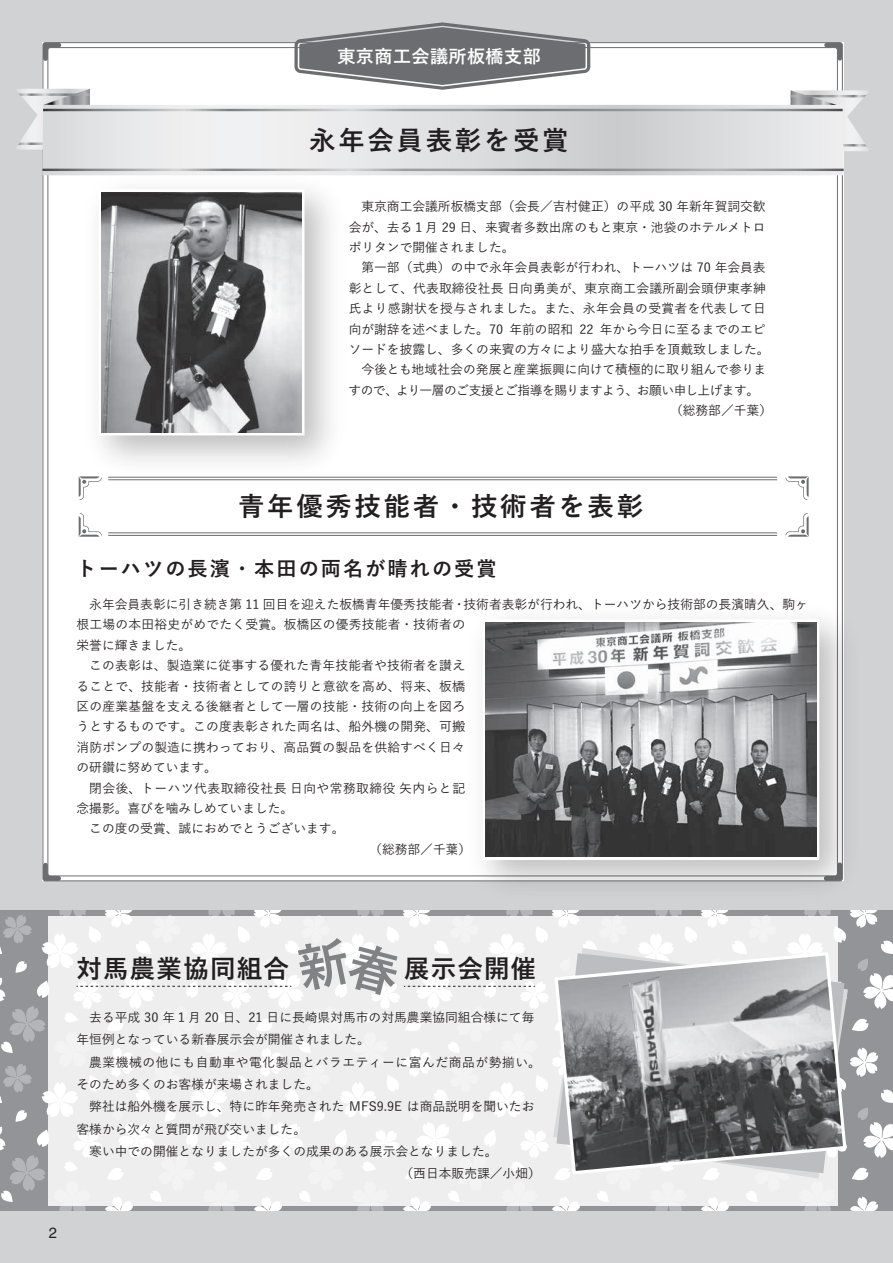
<style>
.page{position:relative;width:893px;height:1263px;background:#d1d2d4}
.page>*{position:absolute;margin:0;border:0;box-sizing:border-box;transform-origin:0 0}
.t1{font:700 26.55px "Yu Go";letter-spacing:.1em;color:#231f20}
.t2{font:700 25.5px "Yu Go";letter-spacing:.05em;color:#231f20}
.t3{font:700 20.25px "Yu Go";letter-spacing:.1em;color:#231f20}
.t4{font:700 18px "Yu Go";letter-spacing:.025em;color:#fff}
.t5{font:14.85px "Helvetica LT Std";color:#231f20}
.t6{font:500 12.75px "Yu Go";color:#231f20}
.t7{font:500 12.75px "Yu Go";letter-spacing:.02em;color:#231f20}
.t8{font:500 12.75px "Yu Go";letter-spacing:.045em;color:#231f20}
.t9{font:500 12.75px "Yu Go";letter-spacing:-.045em;color:#231f20}
.t10{font:500 12.75px "Yu Go";letter-spacing:.025em;color:#231f20}
.t11{font:500 12.75px "Yu Go";letter-spacing:.04em;color:#231f20}
</style>
<div class="page">
<div style="left:43px;top:43px;width:801px;height:838px;background:#fff"></div>
<svg style="left:43px;top:43px;width:18px;height:18px"></svg>
<svg style="left:43px;top:863px;width:18px;height:18px"></svg>
<svg style="left:824px;top:43px;width:18px;height:18px"></svg>
<svg style="left:17px;top:89px;width:73px;height:61px"></svg>
<svg style="left:791px;top:90px;width:77px;height:61px"></svg>
<svg style="left:42px;top:105px;width:802px;height:70px;background:#dfe0e1"></svg>
<svg style="left:43px;top:109px;width:800px;height:2px;background:#999a9d"></svg>
<svg style="left:42px;top:169px;width:802px;height:2px"></svg>
<svg style="left:294px;top:22px;width:296px;height:68px"></svg>
<img style="left:457px;top:594px;width:387px;height:291px">
<div style="left:483px;top:619px;width:336px;height:241px;border:6px solid #fff"></div>
<img style="left:486px;top:622px;width:330px;height:235px">
<svg style="left:785px;top:476px;width:24px;height:24px"></svg>
<svg style="left:785px;top:513px;width:24px;height:24px"></svg>
<svg style="left:79px;top:486px;width:9px;height:14px"></svg>
<svg style="left:79px;top:513px;width:23px;height:24px"></svg>
<hr style="left:108px;top:477px;width:669px;height:1px;background:#6c6d70">
<hr style="left:108px;top:479px;width:669px;height:1px;background:#6c6d70">
<hr style="left:108px;top:535px;width:669px;height:1px;background:#6c6d70">
<hr style="left:108px;top:532px;width:669px;height:1px;background:#6c6d70">
<img style="left:73px;top:164px;width:283px;height:322px">
<div style="left:99px;top:189px;width:206px;height:246px;border:6px solid #fff"></div>
<img style="left:102px;top:192px;width:199px;height:240px">
<svg style="left:0;top:910px;width:893px;height:301px;background:#a6a7aa"></svg>
<svg style="left:48px;top:916px;width:789px;height:289px;background:#f0f0f1"></svg>
<svg style="left:551px;top:948px;width:299px;height:230px;background:#dbdcdd"></svg>
<img style="left:558px;top:955px;width:285px;height:216px">
<svg style="left:77px;top:936px;width:458px;height:62px;background:#f0f0f1"></svg>
<h3 class="t4" style="left:337px;top:46px;width:205px">東京商工会議所板橋支部</h3>
<h1 class="t1" style="left:309px;top:126px;width:261px">永年会員表彰を受賞</h1>
<p class="t6" style="left:349px;top:195px;width:419px">　東京商工会議所板橋支部（会長／吉村健正）の平成 30 年新年賀詞交歓</p>
<p class="t6" style="left:349px;top:215px;width:419px">会が、去る１月 29 日、来賓者多数出席のもと東京・池袋のホテルメトロ</p>
<p class="t6" style="left:349px;top:235px;width:167px">ポリタンで開催されました。</p>
<p class="t6" style="left:349px;top:256px;width:419px">　第一部（式典）の中で永年会員表彰が行われ、トーハツは 70 年会員表</p>
<p class="t6" style="left:349px;top:276px;width:419px">彰として、代表取締役社長 日向勇美が、東京商工会議所副会頭伊東孝紳</p>
<p class="t10" style="left:349px;top:297px;width:419px">氏より感謝状を授与されました。また、永年会員の受賞者を代表して日</p>
<p class="t6" style="left:349px;top:317px;width:419px">向が謝辞を述べました。70 年前の昭和 22 年から今日に至るまでのエピ</p>
<p class="t6" style="left:349px;top:337px;width:422px">ソードを披露し、多くの来賓の方々により盛大な拍手を頂戴致しました。</p>
<p class="t6" style="left:349px;top:358px;width:419px">　今後とも地域社会の発展と産業振興に向けて積極的に取り組んで参りま</p>
<p class="t9" style="left:348px;top:378px;width:412px">すので、より一層のご支援とご指導を賜りますよう、お願い申し上げます。</p>
<p class="t6" style="left:670px;top:399px;width:104px">（総務部／千葉）</p>
<h1 class="t1" style="left:238px;top:491px;width:407px">青年優秀技能者・技術者を表彰</h1>
<h3 class="t3" style="left:77px;top:557px;width:422px">トーハツの長濱・本田の両名が晴れの受賞</h3>
<p class="t6" style="left:77px;top:592px;width:733px">　永年会員表彰に引き続き第 11 回目を迎えた板橋青年優秀技能者・技術者表彰が行われ、トーハツから技術部の長濱晴久、駒ヶ</p>
<p class="t7" style="left:77px;top:613px;width:390px">根工場の本田裕史がめでたく受賞。板橋区の優秀技能者・技術者の</p>
<p class="t6" style="left:77px;top:633px;width:116px">栄誉に輝きました。</p>
<p class="t6" style="left:77px;top:654px;width:390px">　この表彰は、製造業に従事する優れた青年技能者や技術者を讃え</p>
<p class="t7" style="left:77px;top:674px;width:390px">ることで、技能者・技術者としての誇りと意欲を高め、将来、板橋</p>
<p class="t6" style="left:77px;top:694px;width:390px">区の産業基盤を支える後継者として一層の技能・技術の向上を図ろ</p>
<p class="t7" style="left:77px;top:715px;width:390px">うとするものです。この度表彰された両名は、船外機の開発、可搬</p>
<p class="t6" style="left:77px;top:735px;width:390px">消防ポンプの製造に携わっており、高品質の製品を供給すべく日々</p>
<p class="t6" style="left:77px;top:756px;width:142px">の研鑽に努めています。</p>
<p class="t11" style="left:77px;top:776px;width:390px">　閉会後、トーハツ代表取締役社長 日向や常務取締役 矢内らと記</p>
<p class="t6" style="left:77px;top:796px;width:218px">念撮影。喜びを噛みしめていました。</p>
<p class="t6" style="left:77px;top:817px;width:269px">　この度の受賞、誠におめでとうございます。</p>
<p class="t6" style="left:369px;top:837px;width:104px">（総務部／千葉）</p>
<p class="t5" style="left:49px;top:1224px;width:10px">2</p>
<h2 class="t2" style="left:77px;top:954px;width:214px">対馬農業協同組合</h2>
<h2 class="t2" style="left:404px;top:954px;width:134px">展示会開催</h2>
<p class="t6" style="left:77px;top:1005px;width:459px">　去る平成 30 年１月 20 日、21 日に長崎県対馬市の対馬農業協同組合様にて毎</p>
<p class="t6" style="left:77px;top:1028px;width:295px">年恒例となっている新春展示会が開催されました。</p>
<p class="t8" style="left:77px;top:1050px;width:466px">　農業機械の他にも自動車や電化製品とバラエティーに富んだ商品が勢揃い。</p>
<p class="t6" style="left:77px;top:1072px;width:244px">そのため多くのお客様が来場されました。</p>
<p class="t6" style="left:77px;top:1095px;width:459px">　弊社は船外機を展示し、特に昨年発売された MFS9.9E は商品説明を聞いたお</p>
<p class="t6" style="left:77px;top:1117px;width:231px">客様から次々と質問が飛び交いました。</p>
<p class="t6" style="left:77px;top:1139px;width:422px">　寒い中での開催となりましたが多くの成果のある展示会となりました。</p>
<p class="t6" style="left:401px;top:1162px;width:142px">（西日本販売課／小畑）</p>
</div>
